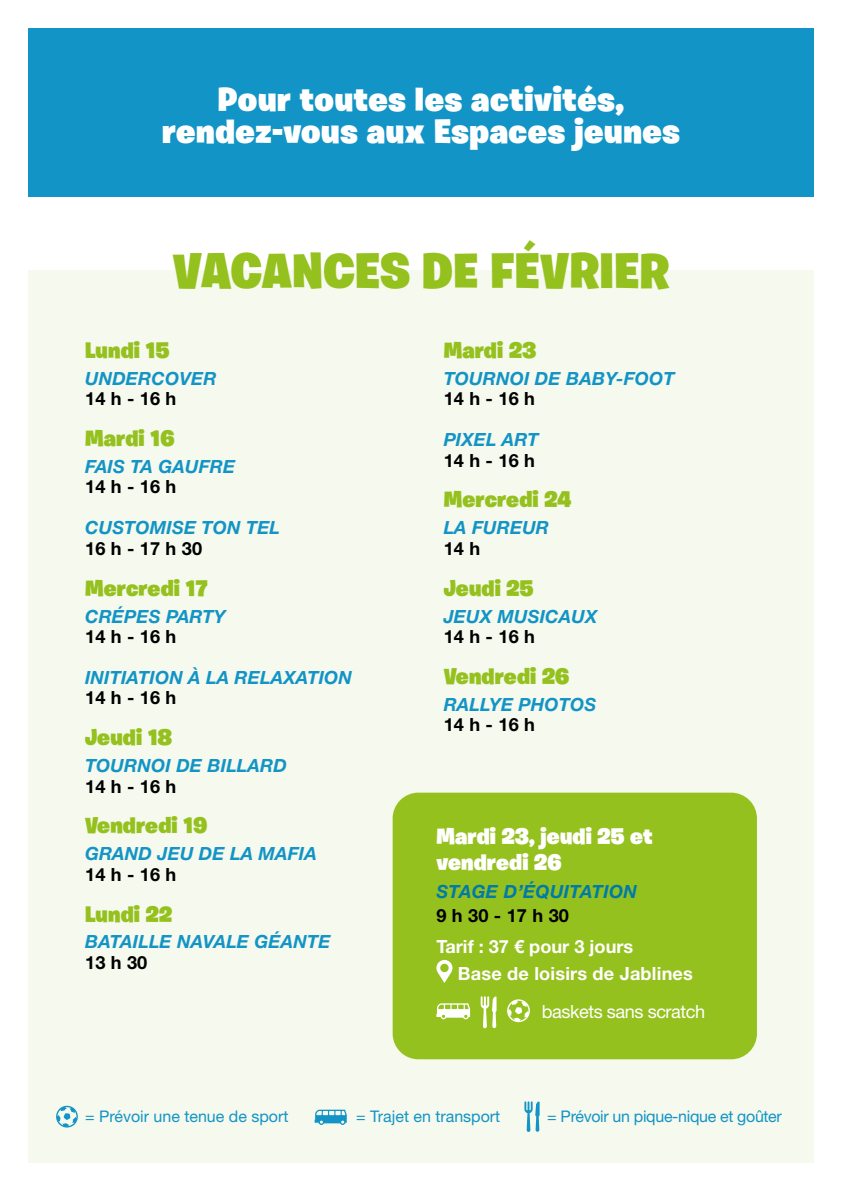
<style>
.page{position:relative;width:842px;height:1191px;background:#fff}
.page>*{position:absolute;margin:0;border:0;box-sizing:border-box;transform-origin:0 0}
.t1{font:900 50px "Burbank Big";letter-spacing:.01em;color:#95c11f}
.t2{font:900 34px/31.8px "Burbank Big";letter-spacing:.02em;color:#fff;text-align:center}
.t3{font:900 22.8px "Burbank Big";letter-spacing:.01em;color:#95c11f}
.t4{font:900 22.8px/26px "Burbank Big";letter-spacing:.01em;color:#fff}
.t5{font:italic 700 18.2px "Helvetica Neue LT Std";letter-spacing:.01em;color:#1294c6}
.t6{font:700 18.2px "Helvetica Neue LT Std";letter-spacing:.01em;color:#000}
.t7{font:700 18.2px/27.2px "Helvetica Neue LT Std";letter-spacing:.01em;color:#fff}
.t8{font:18.2px "Helvetica Neue LT Std";letter-spacing:-.025em;color:#fff}
.t9{font:italic 700 18.2px "Helvetica Neue LT Std";letter-spacing:.02em;color:#007ba8}
.t10{font:16px "Helvetica Neue LT Std";color:#1294c6}
.t11{font:16px "Helvetica Neue LT Std";letter-spacing:-.02em;color:#1294c6}
</style>
<div class="page">
<div style="left:28px;top:270px;width:786px;height:892px;background:#f6f9ed"></div>
<div style="left:28px;top:28px;width:786px;height:168px;background:#1294c6"></div>
<div style="left:393px;top:792px;width:364px;height:267px;background:#95c11f;border-radius:26px"></div>
<svg style="left:436px;top:960px;width:16px;height:22px"></svg>
<svg style="left:56px;top:1105px;width:22px;height:22px"></svg>
<svg style="left:507px;top:999px;width:23px;height:23px"></svg>
<svg style="left:315px;top:1109px;width:32px;height:16px"></svg>
<svg style="left:436px;top:1003px;width:34px;height:16px"></svg>
<svg style="left:524px;top:1101px;width:16px;height:30px"></svg>
<svg style="left:481px;top:996px;width:15px;height:32px"></svg>
<h2 class="t2" style="left:162px;top:83px;width:519px">Pour toutes les activités, rendez-vous aux Espaces jeunes</h2>
<h1 class="t1" style="left:173px;top:240px;width:498px">VACANCES DE FÉVRIER</h1>
<p class="t3" style="left:85px;top:336px;width:86px">Lundi 15</p>
<p class="t5" style="left:85px;top:367px;width:133px">UNDERCOVER</p>
<p class="t6" style="left:85px;top:387px;width:93px">14 h - 16 h</p>
<p class="t3" style="left:85px;top:424px;width:91px">Mardi 16</p>
<p class="t5" style="left:85px;top:455px;width:152px">FAIS TA GAUFRE</p>
<p class="t6" style="left:85px;top:475px;width:93px">14 h - 16 h</p>
<p class="t5" style="left:85px;top:516px;width:197px">CUSTOMISE TON TEL</p>
<p class="t6" style="left:85px;top:537px;width:119px">16 h - 17 h 30</p>
<p class="t3" style="left:85px;top:573px;width:124px">Mercredi 17</p>
<p class="t5" style="left:85px;top:605px;width:142px">CRÉPES PARTY</p>
<p class="t6" style="left:85px;top:625px;width:93px">14 h - 16 h</p>
<p class="t5" style="left:85px;top:666px;width:268px">INITIATION À LA RELAXATION</p>
<p class="t6" style="left:85px;top:686px;width:93px">14 h - 16 h</p>
<p class="t3" style="left:85px;top:723px;width:88px">Jeudi 18</p>
<p class="t5" style="left:85px;top:754px;width:203px">TOURNOI DE BILLARD</p>
<p class="t6" style="left:85px;top:774px;width:93px">14 h - 16 h</p>
<p class="t3" style="left:85px;top:811px;width:124px">Vendredi 19</p>
<p class="t5" style="left:85px;top:842px;width:233px">GRAND JEU DE LA MAFIA</p>
<p class="t6" style="left:85px;top:863px;width:93px">14 h - 16 h</p>
<p class="t3" style="left:85px;top:899px;width:89px">Lundi 22</p>
<p class="t5" style="left:85px;top:930px;width:247px">BATAILLE NAVALE GÉANTE</p>
<p class="t6" style="left:85px;top:951px;width:64px">13 h 30</p>
<p class="t3" style="left:444px;top:336px;width:94px">Mardi 23</p>
<p class="t5" style="left:444px;top:367px;width:232px">TOURNOI DE BABY-FOOT</p>
<p class="t6" style="left:444px;top:387px;width:93px">14 h - 16 h</p>
<p class="t5" style="left:444px;top:428px;width:96px">PIXEL ART</p>
<p class="t6" style="left:444px;top:449px;width:93px">14 h - 16 h</p>
<p class="t3" style="left:444px;top:485px;width:129px">Mercredi 24</p>
<p class="t5" style="left:444px;top:516px;width:107px">LA FUREUR</p>
<p class="t6" style="left:444px;top:537px;width:38px">14 h</p>
<p class="t3" style="left:444px;top:573px;width:91px">Jeudi 25</p>
<p class="t5" style="left:444px;top:605px;width:155px">JEUX MUSICAUX</p>
<p class="t6" style="left:444px;top:625px;width:93px">14 h - 16 h</p>
<p class="t3" style="left:444px;top:661px;width:127px">Vendredi 26</p>
<p class="t5" style="left:444px;top:693px;width:154px">RALLYE PHOTOS</p>
<p class="t6" style="left:444px;top:713px;width:93px">14 h - 16 h</p>
<p class="t4" style="left:436px;top:822px;width:218px">Mardi 23, jeudi 25 et vendredi 26</p>
<p class="t9" style="left:436px;top:880px;width:202px">STAGE D’ÉQUITATION</p>
<p class="t6" style="left:436px;top:904px;width:134px">9 h 30 - 17 h 30</p>
<p class="t7" style="left:458px;top:932px;width:237px;text-indent:-22px">Tarif : 37 € pour 3 jours<br>Base de loisirs de Jablines</p>
<p class="t8" style="left:542px;top:1000px;width:165px">baskets sans scratch</p>
<p class="t10" style="left:85px;top:1107px;width:205px">= Prévoir une tenue de sport</p>
<p class="t10" style="left:356px;top:1107px;width:146px">= Trajet en transport</p>
<p class="t11" style="left:547px;top:1107px;width:236px">= Prévoir un pique-nique et goûter</p>
</div>
